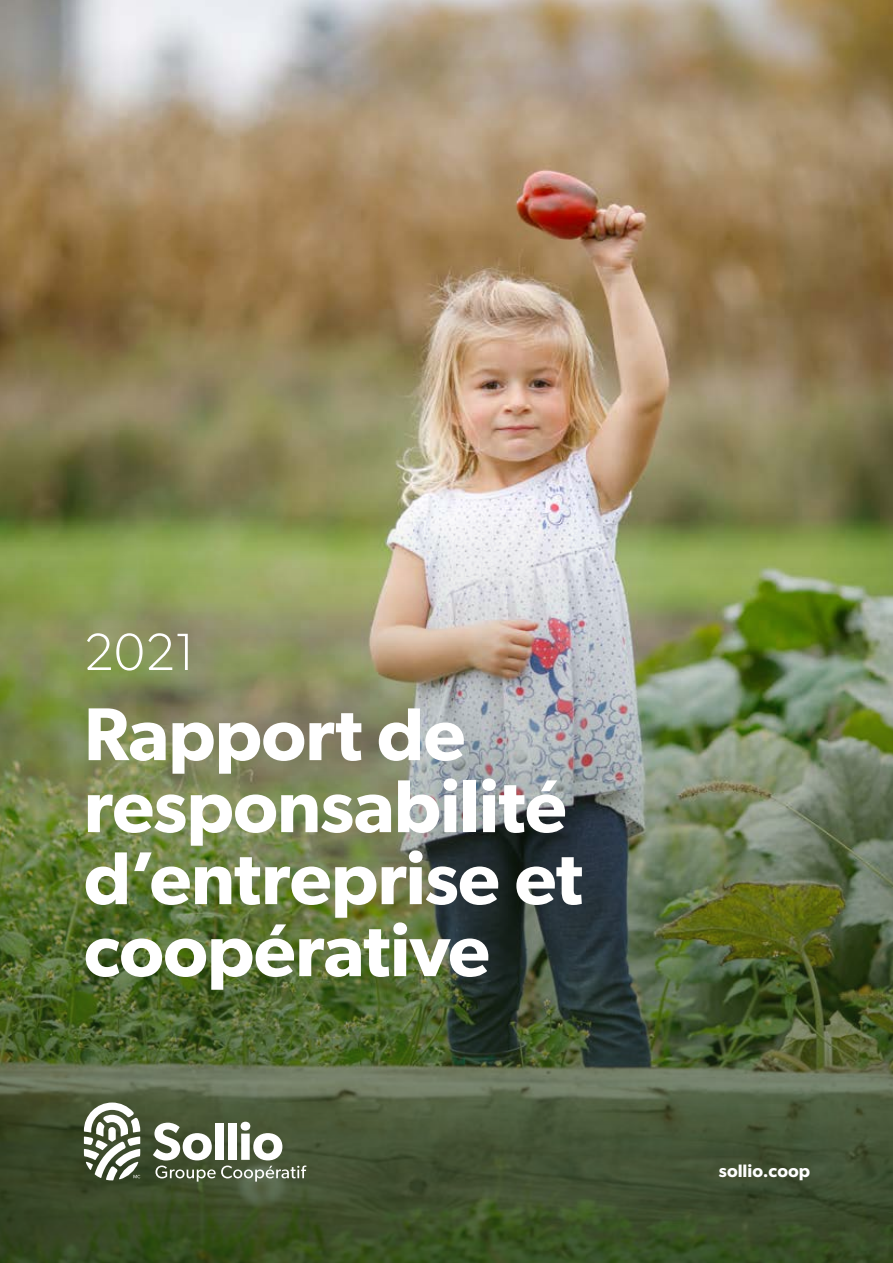
<style>
.page{position:relative;width:893px;height:1263px;background:#fff}
.page>*{position:absolute;margin:0;border:0;box-sizing:border-box;transform-origin:0 0}
.t1{font:600 75px/72px "Gibson";letter-spacing:-.01em;color:#fff}
.t2{font:300 52.5px "Gibson";color:#fff}
.t3{font:600 18px "Gibson";color:#fff}
</style>
<div class="page">
<img style="left:0;top:0;width:893px;height:502px">
<img style="left:0;top:502px;width:893px;height:761px">
<svg style="left:84px;top:1102px;width:56px;height:78px"></svg>
<svg style="left:153px;top:1122px;width:153px;height:59px"></svg>
<p class="t2" style="left:84px;top:620px;width:114px">2021</p>
<p class="t1" style="left:84px;top:696px;width:500px">Rapport de responsabilité d’entreprise et coopérative</p>
<p class="t3" style="left:719px;top:1160px;width:93px">sollio.coop</p>
</div>
